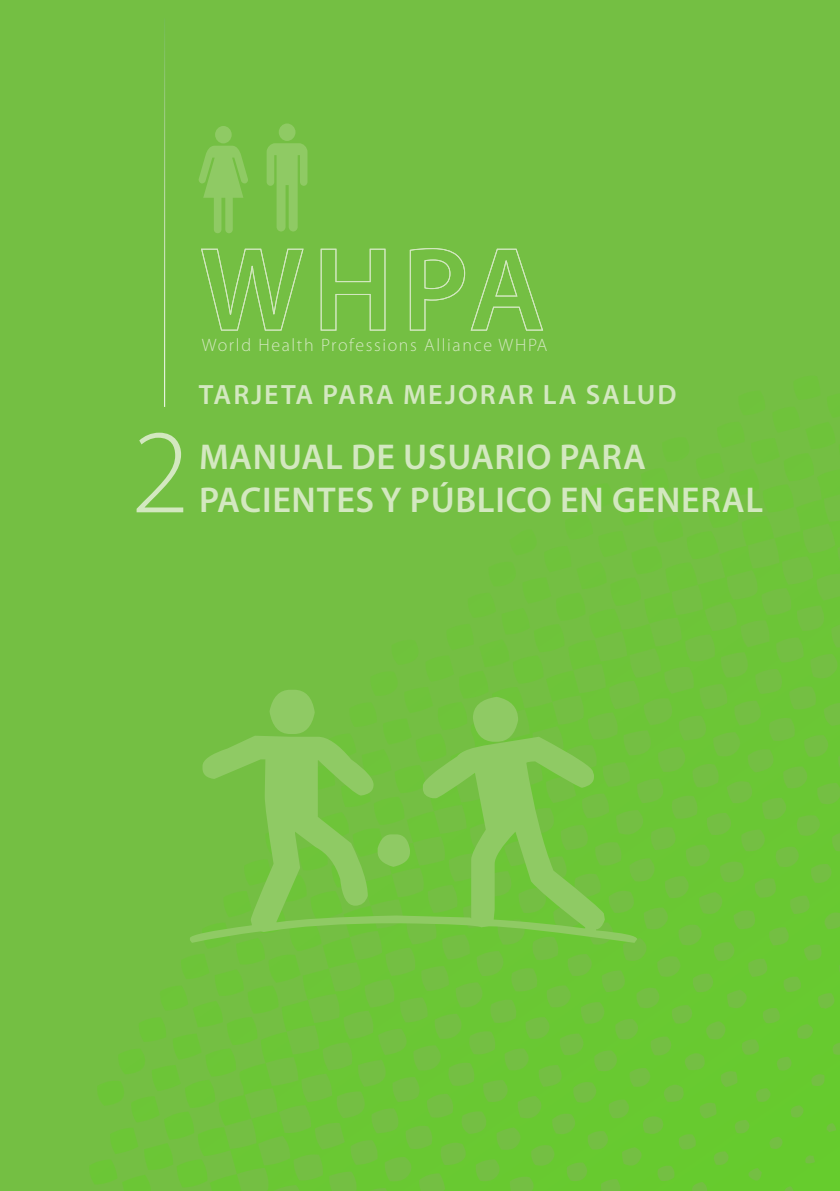
<style>
.page{position:relative;width:840px;height:1191px;background:#fff}
.page>*{position:absolute;margin:0;border:0;box-sizing:border-box;transform-origin:0 0}
.t1{font:300 120.4px "Myriad Pro";color:#d3e8c0}
.t2{font:600 36px "Myriad Pro";letter-spacing:.02em;color:#d3e8c0}
.t3{font:600 28px "Myriad Pro";letter-spacing:.07em;color:#d3e8c0}
.t4{font:300 18px "Myriad Pro";letter-spacing:.09em;color:#d3e8c0}
</style>
<div class="page">
<div style="left:0;top:0;width:839px;height:1191px;background:linear-gradient(to right,#75be44,#6fc43b)"></div>
<svg style="left:470px;top:376px;width:369px;height:395px;background:#71c13e"></svg>
<hr style="left:164px;top:18px;width:1px;height:389px;background:#fff">
<svg style="left:198px;top:126px;width:50px;height:107px;background:#81c453"></svg>
<svg style="left:266px;top:123px;width:41px;height:108px;background:#83c556"></svg>
<svg style="left:190px;top:689px;width:446px;height:254px;background:#79c349"></svg>
<svg style="left:200px;top:248px;width:104px;height:83px;background:#7dc24f"></svg>
<svg style="left:320px;top:248px;width:66px;height:83px;background:#7ec350"></svg>
<svg style="left:409px;top:248px;width:134px;height:83px;background:#7bc24d"></svg>
<p class="t1" style="left:131px;top:406px;width:60px">2</p>
<p class="t4" style="left:202px;top:335px;width:347px">World Health Professions Alliance WHPA</p>
<p class="t3" style="left:199px;top:377px;width:479px">TARJETA PARA MEJORAR LA SALUD</p>
<p class="t2" style="left:199px;top:434px;width:448px">MANUAL DE USUARIO PARA</p>
<p class="t2" style="left:199px;top:477px;width:565px">PACIENTES Y PÚBLICO EN GENERAL</p>
</div>
